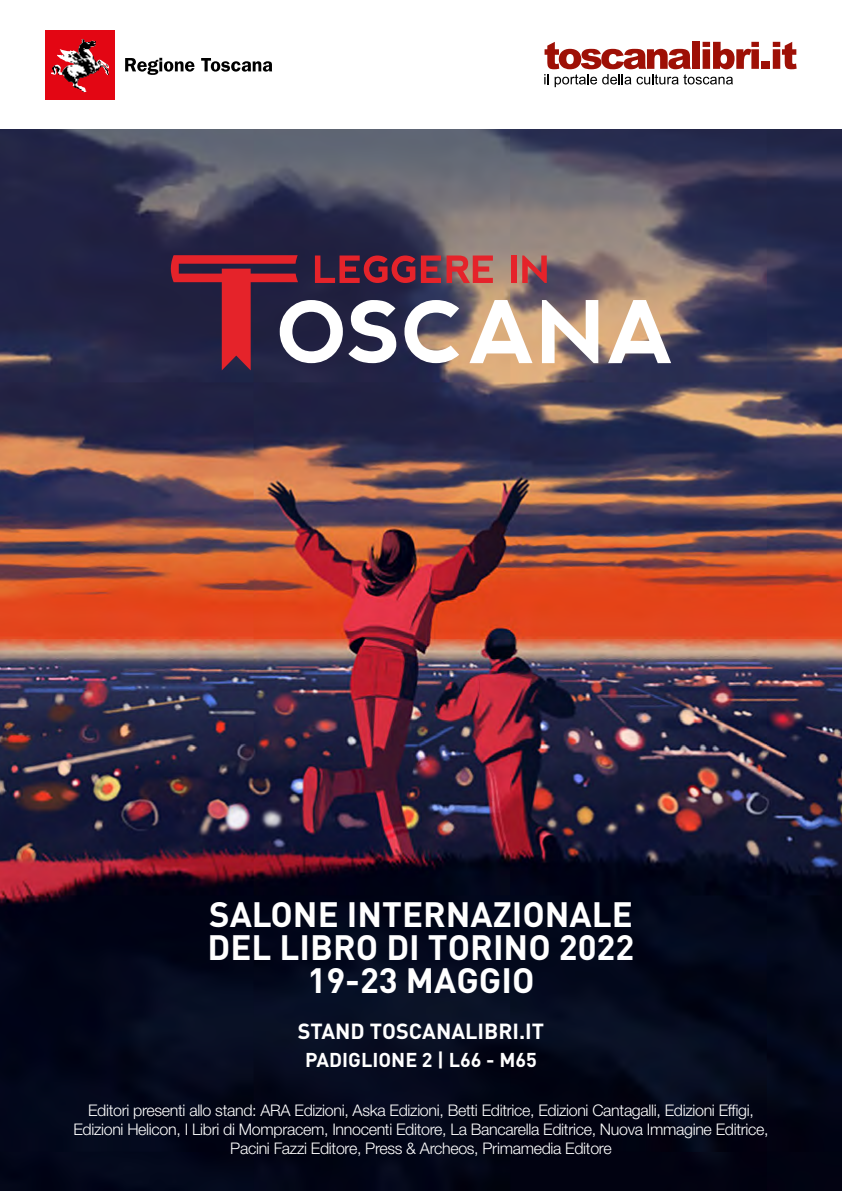
<style>
.page{position:relative;width:842px;height:1191px;background:#fff}
.page>*{position:absolute;margin:0;border:0;box-sizing:border-box;transform-origin:0 0}
.t1{font:700 34.8px/32.8px "FFDIN Pro";color:#fff;text-align:center}
.t2{font:700 21.6px "FFDIN Pro";color:#fff}
.t3{font:700 19.8px "FFDIN Pro";color:#fff}
.t4{font:300 16px/19.2px "Helvetica Neue LT Std";letter-spacing:-.02em;color:#fff;text-align:center}
</style>
<div class="page">
<img style="left:0;top:129px;width:842px;height:1062px">
<svg style="left:608px;top:300px;width:63px;height:63px"></svg>
<svg style="left:171px;top:255px;width:427px;height:115px"></svg>
<svg style="left:125px;top:58px;width:69px;height:17px"></svg>
<svg style="left:201px;top:58px;width:71px;height:14px"></svg>
<div style="left:45px;top:30px;width:70px;height:69px;background:#e30613"></div>
<img style="left:51px;top:39px;width:58px;height:54px">
<svg style="left:544px;top:42px;width:215px;height:45px"></svg>
<div style="left:762px;top:61px;width:8px;height:8px;background:#9e1006"></div>
<svg style="left:773px;top:42px;width:24px;height:27px"></svg>
<h1 class="t1" style="left:208px;top:893px;width:428px">SALONE INTERNAZIONALE<br>DEL LIBRO DI TORINO 2022<br>19-23 MAGGIO</h1>
<h2 class="t2" style="left:298px;top:1013px;width:248px">STAND TOSCANALIBRI.IT</h2>
<p class="t3" style="left:305px;top:1043px;width:233px">PADIGLIONE 2 | L66 - M65</p>
<p class="t4" style="left:73px;top:1100px;width:697px">Editori presenti allo stand: ARA Edizioni, Aska Edizioni, Betti Editrice, Edizioni Cantagalli, Edizioni Effigi,<br>Edizioni Helicon, I Libri di Mompracem, Innocenti Editore, La Bancarella Editrice, Nuova Immagine Editrice,<br>Pacini Fazzi Editore, Press &amp; Archeos, Primamedia Editore</p>
</div>
